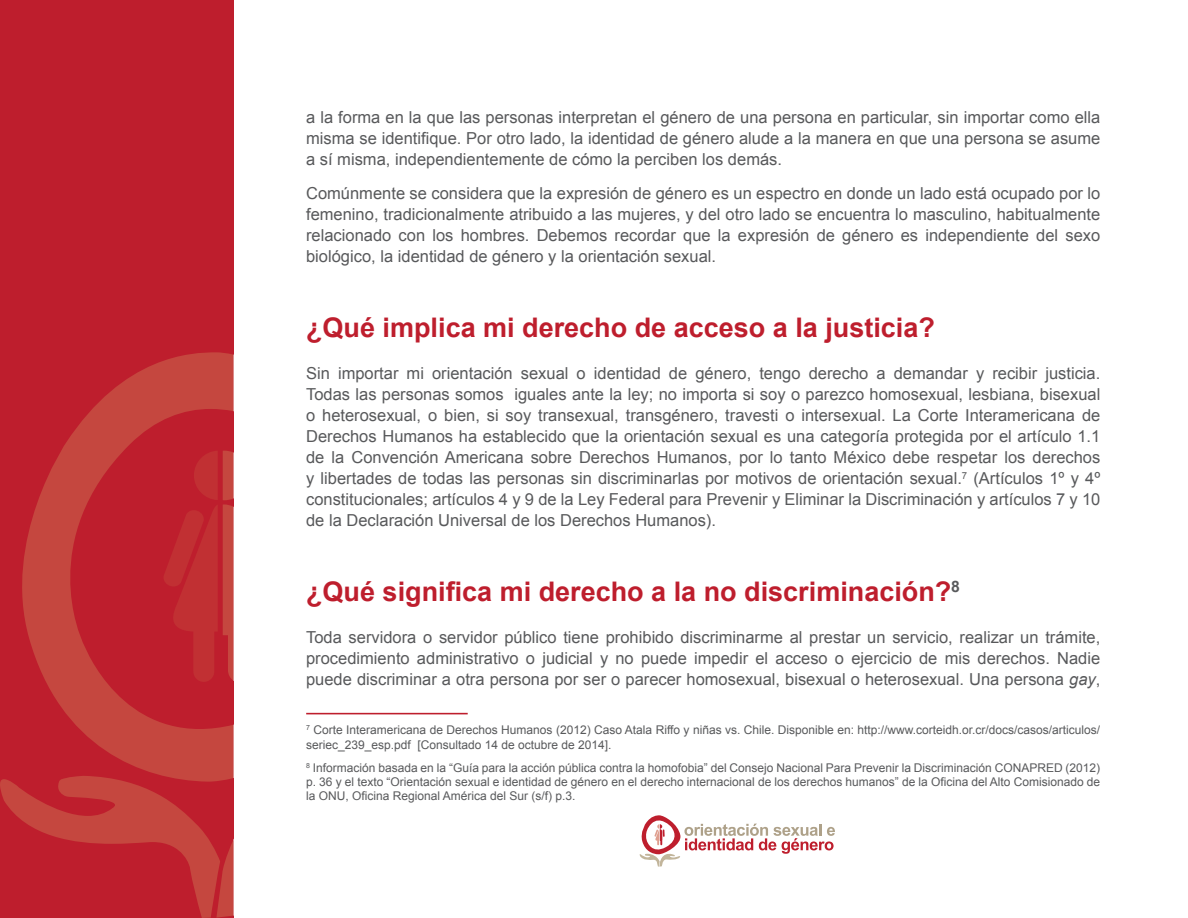
<style>
.page{position:relative;width:1188px;height:918px;background:#fff}
.page>*{position:absolute;margin:0;border:0;box-sizing:border-box;transform-origin:0 0}
.t1{font:700 27px "Arial";color:#be1e2d}
.t2{font:16.5px/21px "Arial";color:#58595b;text-align:justify}
.t3{font:12px/14.4px "Arial";color:#58595b}
.s1{font-style:italic}
</style>
<div class="page">
<svg style="left:639px;top:815px;width:196px;height:52px"></svg>
<div style="left:0;top:0;width:233px;height:918px;background:#be1e2d"></div>
<svg style="left:0;top:778px;width:234px;height:140px"></svg>
<svg style="left:233px;top:355px;width:233px;height:423px"></svg>
<svg style="left:1px;top:352px;width:232px;height:430px"></svg>
<svg style="left:164px;top:451px;width:112px;height:231px"></svg>
<hr style="left:306px;top:713px;width:162px;height:1px;background:#be1e2d">
<p class="t2" style="left:306px;top:107px;width:796px">a la forma en la que las personas interpretan el género de una persona en particular, sin importar como ella misma se identifique. Por otro lado, la identidad de género alude a la manera en que una persona se asume a sí misma, independientemente de cómo la perciben los demás.</p>
<p class="t2" style="left:306px;top:183px;width:796px">Comúnmente se considera que la expresión de género es un espectro en donde un lado está ocupado por lo femenino, tradicionalmente atribuido a las mujeres, y del otro lado se encuentra lo masculino, habitualmente relacionado con los hombres. Debemos recordar que la expresión de género es independiente del sexo biológico, la identidad de género y la orientación sexual.</p>
<h1 class="t1" style="left:306px;top:309px;width:630px">¿Qué implica mi derecho de acceso a la justicia?</h1>
<p class="t2" style="left:306px;top:363px;width:796px">Sin importar mi orientación sexual o identidad de género, tengo derecho a demandar y recibir justicia.<br>Todas las personas somos iguales ante la ley; no importa si soy o parezco homosexual, lesbiana, bisexual o heterosexual, o bien, si soy transexual, transgénero, travesti o intersexual. La Corte Interamericana de Derechos Humanos ha establecido que la orientación sexual es una categoría protegida por el artículo 1.1 de la Convención Americana sobre Derechos Humanos, por lo tanto México debe respetar los derechos y libertades de todas las personas sin discriminarlas por motivos de orientación sexual.<sup>7</sup> (Artículos 1º y 4º constitucionales; artículos 4 y 9 de la Ley Federal para Prevenir y Eliminar la Discriminación y artículos 7 y 10 de la Declaración Universal de los Derechos Humanos).</p>
<h1 class="t1" style="left:306px;top:574px;width:655px">¿Qué significa mi derecho a la no discriminación?<sup>8</sup></h1>
<p class="t2" style="left:306px;top:627px;width:796px">Toda servidora o servidor público tiene prohibido discriminarme al prestar un servicio, realizar un trámite, procedimiento administrativo o judicial y no puede impedir el acceso o ejercicio de mis derechos. Nadie puede discriminar a otra persona por ser o parecer homosexual, bisexual o heterosexual. Una persona <span class="s1">gay</span>,</p>
<p class="t3" style="left:306px;top:723px;width:796px"><sup>7</sup> Corte Interamericana de Derechos Humanos (2012) Caso Atala Riffo y niñas vs. Chile. Disponible en: http://www.corteidh.or.cr/docs/casos/articulos/ seriec_239_esp.pdf [Consultado 14 de octubre de 2014].</p>
<p class="t3" style="left:306px;top:760px;width:796px;text-align:justify"><sup>8</sup> Información basada en la “Guía para la acción pública contra la homofobia” del Consejo Nacional Para Prevenir la Discriminación CONAPRED (2012) p. 36 y el texto “Orientación sexual e identidad de género en el derecho internacional de los derechos humanos” de la Oficina del Alto Comisionado de la ONU, Oficina Regional América del Sur (s/f) p.3.</p>
</div>
